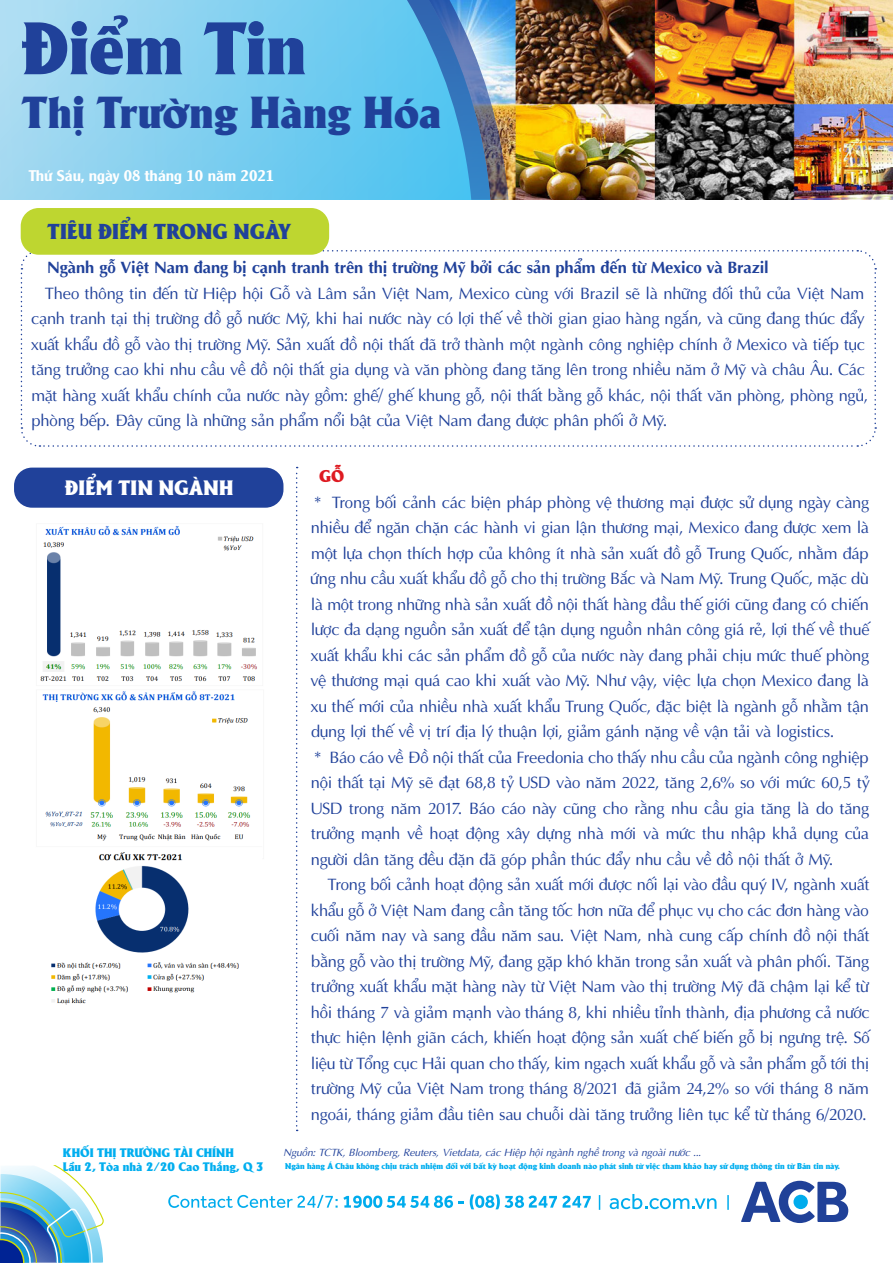
<style>
.page{position:relative;width:893px;height:1263px;background:#fff}
.page>*{position:absolute;margin:0;border:0;box-sizing:border-box;transform-origin:0 0}
.t1{font:72px "UTM Alberta Heavy";color:#20419a}
.t2{font:43.5px "UTM Alberta Heavy";color:#20419a}
.t3{font:21px "UTM Alberta Heavy";letter-spacing:.005em;color:#20419a}
.t4{font:20.25px "UTM Alberta Heavy";letter-spacing:.015em;color:#fff}
.t5{font:16.5px/25.5px "UTM Aptima";letter-spacing:-.025em;color:#20419a}
.t6{font:700 16.5px "UTM Aptima";letter-spacing:-.01em;color:#20419a}
.t7{font:16.5px "UTM Alberta Heavy";color:#de1a21}
.t8{font:15px "UTM Alexander";color:#fff}
.t9{font:12px/14.4px "UTM Alberta Heavy";color:#00aeef}
.t10{font:italic 10.5px "UTM Aptima";letter-spacing:-.01em;color:#20419a}
.t11{font:8.25px "UTM Alberta Heavy";color:#00aeef}
</style>
<div class="page">
<svg style="left:0;top:1165px;width:104px;height:98px"></svg>
<svg style="left:741px;top:1181px;width:107px;height:42px"></svg>
<svg style="left:599px;top:1195px;width:1px;height:15px"></svg>
<svg style="left:727px;top:1195px;width:2px;height:15px"></svg>
<svg style="left:168px;top:1195px;width:296px;height:13px"></svg>
<svg style="left:470px;top:1194px;width:121px;height:15px"></svg>
<svg style="left:610px;top:1194px;width:106px;height:15px"></svg>
<img style="left:522px;top:0;width:371px;height:200px">
<svg style="left:20px;top:249px;width:857px;height:198px"></svg>
<div style="left:14px;top:468px;width:269px;height:40px;background:#20419a;border-radius:18px"></div>
<img style="left:508px;top:0;width:14px;height:200px">
<svg style="left:0;top:0;width:407px;height:200px;background:#83d0f0"></svg>
<img style="left:407px;top:0;width:101px;height:200px">
<svg style="left:296px;top:467px;width:2px;height:664px"></svg>
<div style="left:21px;top:208px;width:308px;height:47px;background:#bed630;border-radius:18px"></div>
<img style="left:40px;top:526px;width:218px;height:479px">
<h1 class="t1" style="left:22px;top:-5px;width:286px">Điểm Tin</h1>
<h2 class="t2" style="left:22px;top:80px;width:421px">Thị Trường Hàng Hóa</h2>
<p class="t8" style="left:29px;top:164px;width:247px">Thứ Sáu, ngày 08 tháng 10 năm 2021</p>
<p class="t3" style="left:47px;top:216px;width:245px">TIÊU ĐIỂM TRONG NGÀY</p>
<p class="t6" style="left:47px;top:255px;width:723px">Ngành gỗ Việt Nam đang bị cạnh tranh trên thị trường Mỹ bởi các sản phẩm đến từ Mexico và Brazil</p>
<p class="t5" style="left:31px;top:279px;width:839px;text-indent:14px">Theo thông tin đến từ Hiệp hội Gỗ và Lâm sản Việt Nam, Mexico cùng với Brazil sẽ là những đối thủ của Việt Nam cạnh tranh tại thị trường đồ gỗ nước Mỹ, khi hai nước này có lợi thế về thời gian giao hàng ngắn, và cũng đang thúc đẩy xuất khẩu đồ gỗ vào thị trường Mỹ. Sản xuất đồ nội thất đã trở thành một ngành công nghiệp chính ở Mexico và tiếp tục tăng trưởng cao khi nhu cầu về đồ nội thất gia dụng và văn phòng đang tăng lên trong nhiều năm ở Mỹ và châu Âu. Các mặt hàng xuất khẩu chính của nước này gồm: ghế/ ghế khung gỗ, nội thất bằng gỗ khác, nội thất văn phòng, phòng ngủ, phòng bếp. Đây cũng là những sản phẩm nổi bật của Việt Nam đang được phân phối ở Mỹ.</p>
<p class="t4" style="left:65px;top:473px;width:170px">ĐIỂM TIN NGÀNH</p>
<p class="t9" style="left:63px;top:1144px;width:202px">KHỐI THỊ TRƯỜNG TÀI CHÍNH<br>Lầu 2, Tòa nhà 2/20 Cao Thắng, Q 3</p>
<p class="t7" style="left:319px;top:464px;width:27px">GỖ</p>
<p class="t5" style="left:310px;top:488px;width:561px">* Trong bối cảnh các biện pháp phòng vệ thương mại được sử dụng ngày càng nhiều để ngăn chặn các hành vi gian lận thương mại, Mexico đang được xem là một lựa chọn thích hợp của không ít nhà sản xuất đồ gỗ Trung Quốc, nhằm đáp ứng nhu cầu xuất khẩu đồ gỗ cho thị trường Bắc và Nam Mỹ. Trung Quốc, mặc dù là một trong những nhà sản xuất đồ nội thất hàng đầu thế giới cũng đang có chiến lược đa dạng nguồn sản xuất để tận dụng nguồn nhân công giá rẻ, lợi thế về thuế xuất khẩu khi các sản phẩm đồ gỗ của nước này đang phải chịu mức thuế phòng vệ thương mại quá cao khi xuất vào Mỹ. Như vậy, việc lựa chọn Mexico đang là xu thế mới của nhiều nhà xuất khẩu Trung Quốc, đặc biệt là ngành gỗ nhằm tận dụng lợi thế về vị trí địa lý thuận lợi, giảm gánh nặng về vận tải và logistics.<br>* Báo cáo về Đồ nội thất của Freedonia cho thấy nhu cầu của ngành công nghiệp nội thất tại Mỹ sẽ đạt 68,8 tỷ USD vào năm 2022, tăng 2,6% so với mức 60,5 tỷ USD trong năm 2017. Báo cáo này cũng cho rằng nhu cầu gia tăng là do tăng trưởng mạnh về hoạt động xây dựng nhà mới và mức thu nhập khả dụng của người dân tăng đều đặn đã góp phần thúc đẩy nhu cầu về đồ nội thất ở Mỹ.</p>
<p class="t5" style="left:311px;top:871px;width:561px;text-align:justify;text-indent:17px">Trong bối cảnh hoạt động sản xuất mới được nối lại vào đầu quý IV, ngành xuất khẩu gỗ ở Việt Nam đang cần tăng tốc hơn nữa để phục vụ cho các đơn hàng vào cuối năm nay và sang đầu năm sau. Việt Nam, nhà cung cấp chính đồ nội thất bằng gỗ vào thị trường Mỹ, đang gặp khó khăn trong sản xuất và phân phối. Tăng trưởng xuất khẩu mặt hàng này từ Việt Nam vào thị trường Mỹ đã chậm lại kể từ hồi tháng 7 và giảm mạnh vào tháng 8, khi nhiều tỉnh thành, địa phương cả nước thực hiện lệnh giãn cách, khiến hoạt động sản xuất chế biến gỗ bị ngưng trệ. Số liệu từ Tổng cục Hải quan cho thấy, kim ngạch xuất khẩu gỗ và sản phẩm gỗ tới thị trường Mỹ của Việt Nam trong tháng 8/2021 đã giảm 24,2% so với tháng 8 năm ngoái, tháng giảm đầu tiên sau chuỗi dài tăng trưởng liên tục kể từ tháng 6/2020.</p>
<p class="t10" style="left:283px;top:1144px;width:420px">Nguồn: TCTK, Bloomberg, Reuters, Vietdata, các Hiệp hội ngành nghề trong và ngoài nước ...</p>
<p class="t11" style="left:285px;top:1160px;width:556px">Ngân hàng Á Châu không chịu trách nhiệm đối với bất kỳ hoạt động kinh doanh nào phát sinh từ việc tham khảo hay sử dụng thông tin từ Bản tin này.</p>
</div>
